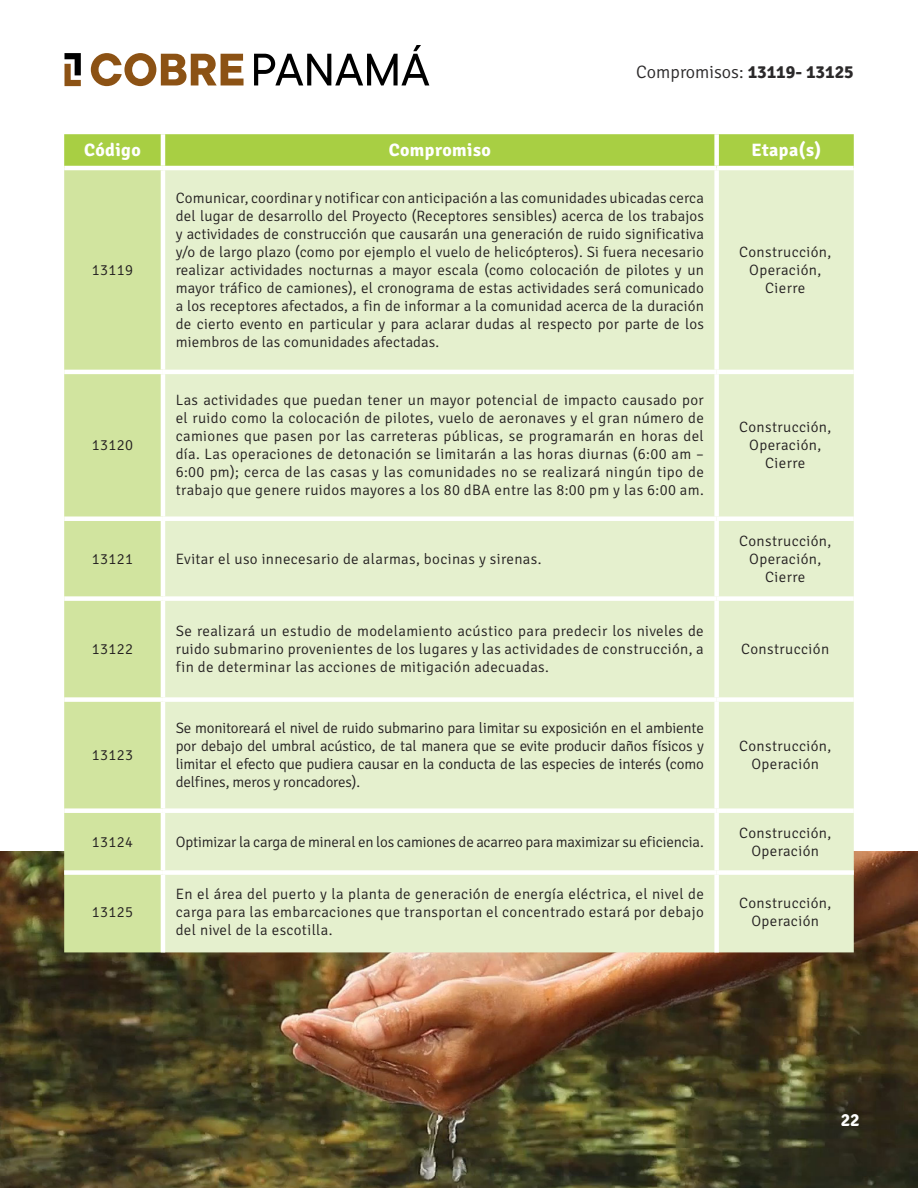
<style>
.page{position:relative;width:918px;height:1188px;background:#fff}
.page>*{position:absolute;margin:0;border:0;box-sizing:border-box;transform-origin:0 0}
.Body_Text{font:700 18px "Signika";letter-spacing:.025em;color:#fff}
.t1{font:300 18px "Signika";color:#2b292a}
.Body_Text-2{font:300 15px/18px "Signika";letter-spacing:.025em;color:#231f20;text-align:center}
.Body_Text-3{font:300 15px "Signika";letter-spacing:-.01em;color:#231f20}
.s1{font-weight:700}
</style>
<div class="page">
<img style="left:0;top:851px;width:918px;height:337px">
<div style="left:64px;top:134px;width:790px;height:32px;background:#a8cf43"></div>
<div style="left:64px;top:170px;width:97px;height:782px;background:#d1e49f"></div>
<div style="left:165px;top:170px;width:689px;height:782px;background:#e5f0ce"></div>
<hr style="left:161px;top:134px;width:4px;height:32px;background:#fff">
<div style="left:714px;top:134px;width:5px;height:32px;background:#fff"></div>
<div style="left:714px;top:170px;width:5px;height:200px;background:#fff"></div>
<hr style="left:64px;top:370px;width:99px;height:4px;background:#fff">
<hr style="left:163px;top:370px;width:554px;height:4px;background:#fff">
<hr style="left:717px;top:370px;width:137px;height:4px;background:#fff">
<div style="left:714px;top:374px;width:5px;height:142px;background:#fff"></div>
<div style="left:64px;top:516px;width:99px;height:5px;background:#fff"></div>
<div style="left:163px;top:516px;width:554px;height:5px;background:#fff"></div>
<div style="left:717px;top:516px;width:137px;height:5px;background:#fff"></div>
<div style="left:714px;top:521px;width:5px;height:75px;background:#fff"></div>
<div style="left:64px;top:596px;width:99px;height:5px;background:#fff"></div>
<div style="left:163px;top:596px;width:554px;height:5px;background:#fff"></div>
<div style="left:717px;top:596px;width:137px;height:5px;background:#fff"></div>
<div style="left:714px;top:601px;width:5px;height:96px;background:#fff"></div>
<div style="left:64px;top:697px;width:99px;height:5px;background:#fff"></div>
<div style="left:163px;top:697px;width:554px;height:5px;background:#fff"></div>
<div style="left:717px;top:697px;width:137px;height:5px;background:#fff"></div>
<div style="left:714px;top:702px;width:5px;height:106px;background:#fff"></div>
<div style="left:64px;top:808px;width:99px;height:5px;background:#fff"></div>
<div style="left:163px;top:808px;width:554px;height:5px;background:#fff"></div>
<hr style="left:161px;top:813px;width:4px;height:57px;background:#fff">
<div style="left:717px;top:808px;width:137px;height:5px;background:#fff"></div>
<div style="left:714px;top:813px;width:5px;height:57px;background:#fff"></div>
<div style="left:64px;top:870px;width:99px;height:5px;background:#fff"></div>
<div style="left:163px;top:870px;width:554px;height:5px;background:#fff"></div>
<hr style="left:161px;top:875px;width:4px;height:77px;background:#fff">
<div style="left:717px;top:870px;width:137px;height:5px;background:#fff"></div>
<div style="left:714px;top:875px;width:5px;height:77px;background:#fff"></div>
<svg style="left:91px;top:53px;width:153px;height:33px"></svg>
<svg style="left:254px;top:45px;width:175px;height:40px"></svg>
<svg style="left:64px;top:53px;width:17px;height:33px"></svg>
<p class="t1" style="left:636px;top:62px;width:219px">Compromisos: <span class="s1">13119- 13125</span></p>
<p class="Body_Text" style="left:84px;top:139px;width:58px">Código</p>
<p class="Body_Text" style="left:389px;top:139px;width:104px">Compromiso</p>
<p class="Body_Text" style="left:752px;top:139px;width:71px">Etapa(s)</p>
<p class="Body_Text-2" style="left:92px;top:261px;width:43px">13119</p>
<p class="Body_Text-2" style="left:92px;top:437px;width:43px">13120</p>
<p class="Body_Text-2" style="left:176px;top:189px;width:530px;text-align:justify">Comunicar, coordinar y notificar con anticipación a las comunidades ubicadas cerca del lugar de desarrollo del Proyecto (Receptores sensibles) acerca de los trabajos y actividades de construcción que causarán una generación de ruido significativa y/o de largo plazo (como por ejemplo el vuelo de helicópteros). Si fuera necesario realizar actividades nocturnas a mayor escala (como colocación de pilotes y un mayor tráfico de camiones), el cronograma de estas actividades será comunicado a los receptores afectados, a fin de informar a la comunidad acerca de la duración de cierto evento en particular y para aclarar dudas al respecto por parte de los miembros de las comunidades afectadas.</p>
<p class="Body_Text-2" style="left:176px;top:391px;width:530px;text-align:justify">Las actividades que puedan tener un mayor potencial de impacto causado por el ruido como la colocación de pilotes, vuelo de aeronaves y el gran número de camiones que pasen por las carreteras públicas, se programarán en horas del día. Las operaciones de detonación se limitarán a las horas diurnas (6:00 am – 6:00 pm); cerca de las casas y las comunidades no se realizará ningún tipo de trabajo que genere ruidos mayores a los 80 dBA entre las 8:00 pm y las 6:00 am.</p>
<p class="Body_Text-2" style="left:92px;top:550px;width:43px">13121</p>
<p class="Body_Text-2" style="left:176px;top:550px;width:367px">Evitar el uso innecesario de alarmas, bocinas y sirenas.</p>
<p class="Body_Text-2" style="left:92px;top:640px;width:43px">13122</p>
<p class="Body_Text-2" style="left:92px;top:746px;width:43px">13123</p>
<p class="Body_Text-2" style="left:176px;top:622px;width:530px;text-align:justify">Se realizará un estudio de modelamiento acústico para predecir los niveles de ruido submarino provenientes de los lugares y las actividades de construcción, a fin de determinar las acciones de mitigación adecuadas.</p>
<p class="Body_Text-2" style="left:176px;top:719px;width:530px;text-align:justify">Se monitoreará el nivel de ruido submarino para limitar su exposición en el ambiente por debajo del umbral acústico, de tal manera que se evite producir daños físicos y limitar el efecto que pudiera causar en la conducta de las especies de interés (como delfines, meros y roncadores).</p>
<p class="Body_Text-2" style="left:739px;top:243px;width:94px">Construcción,<br>Operación,<br>Cierre</p>
<p class="Body_Text-2" style="left:739px;top:418px;width:94px">Construcción,<br>Operación,<br>Cierre</p>
<p class="Body_Text-2" style="left:739px;top:532px;width:94px">Construcción,<br>Operación,<br>Cierre</p>
<p class="Body_Text-2" style="left:741px;top:640px;width:89px">Construcción</p>
<p class="Body_Text-2" style="left:739px;top:737px;width:94px">Construcción,<br>Operación</p>
<p class="Body_Text-2" style="left:92px;top:833px;width:43px">13124</p>
<p class="Body_Text-3" style="left:176px;top:833px;width:530px">Optimizar la carga de mineral en los camiones de acarreo para maximizar su eficiencia.</p>
<p class="Body_Text-2" style="left:739px;top:824px;width:94px">Construcción,<br>Operación</p>
<p class="Body_Text-2" style="left:92px;top:904px;width:43px">13125</p>
<p class="Body_Text-2" style="left:176px;top:886px;width:530px;text-align:justify">En el área del puerto y la planta de generación de energía eléctrica, el nivel de carga para las embarcaciones que transportan el concentrado estará por debajo del nivel de la escotilla.</p>
<p class="Body_Text-2" style="left:739px;top:895px;width:94px">Construcción,<br>Operación</p>
<p class="Body_Text" style="left:841px;top:1109px;width:21px">22</p>
</div>
